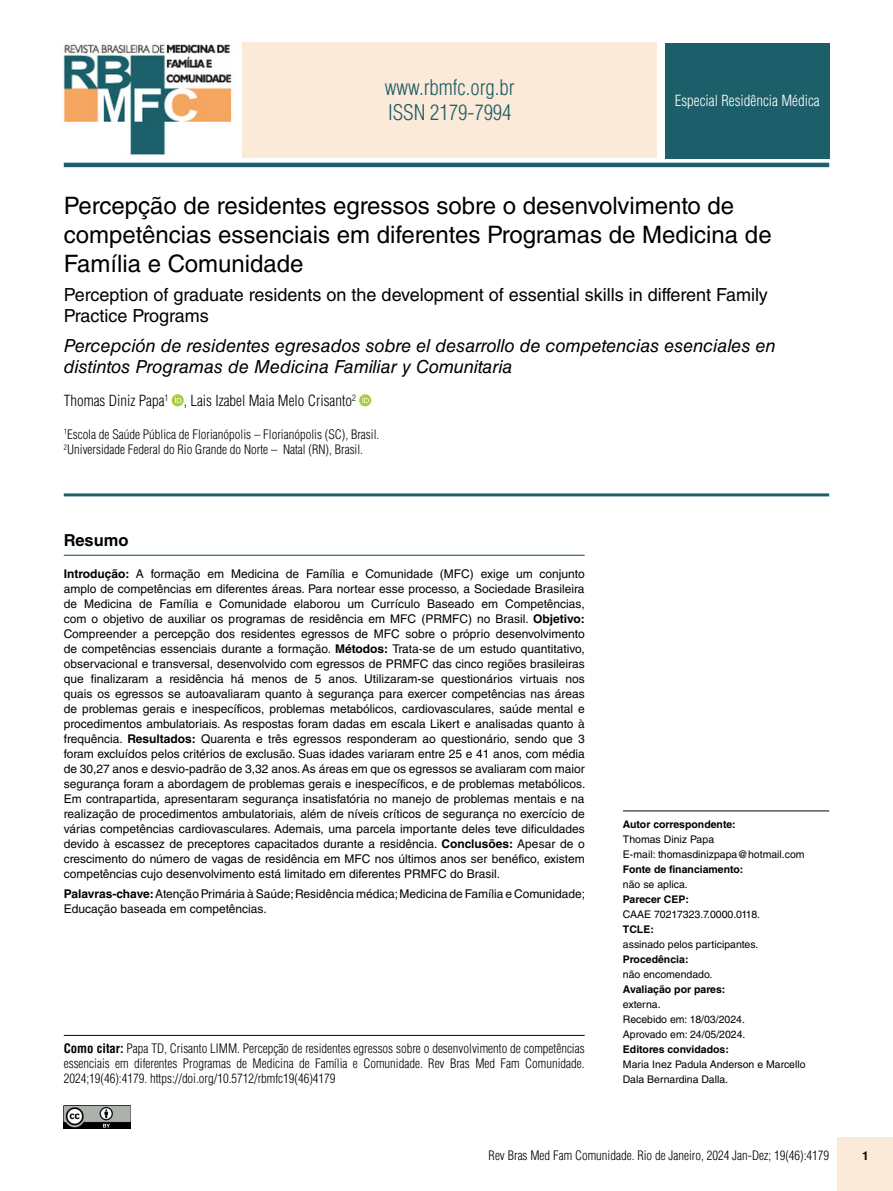
<style>
.page{position:relative;width:893px;height:1191px;background:#fff}
.page>*{position:absolute;margin:0;border:0;box-sizing:border-box;transform-origin:0 0}
.t1{font:24px/28.8px "Helvetica LT Std";color:#000}
.t2{font:300 condensed 21px/25.2px "Helvetica LT Std";color:#1c5e69}
.t3{font:italic 18px/21px "Helvetica LT Std";color:#000}
.t4{font:18px/21px "Helvetica LT Std";color:#000}
.t5{font:700 16.5px "Helvetica LT Std";color:#000}
.t6{font:300 condensed 15px "Helvetica LT Std";color:#000}
.t7{font:300 condensed 15px "Helvetica LT Std";color:#fff}
.t8{font:300 condensed 12.75px/15px "Helvetica LT Std";color:#000}
.t9{font:12px/15px "Helvetica LT Std";color:#000;text-align:justify}
.t10{font:700 12px "Helvetica LT Std";color:#000}
.t11{font:10.5px/15px "Helvetica LT Std";color:#000}
.t12{font:700 10.5px "Helvetica LT Std";color:#000}
.s1{font-weight:700}
</style>
<div class="page">
<div style="left:838px;top:1137px;width:55px;height:54px;background:#fcead8"></div>
<img style="left:64px;top:1105px;width:67px;height:23px">
<hr style="left:623px;top:810px;width:206px;height:1px;background:#000">
<hr style="left:64px;top:555px;width:521px;height:1px;background:#1c5e69">
<div style="left:665px;top:43px;width:164px;height:116px;background:#1c5e69"></div>
<hr style="left:64px;top:163px;width:765px;height:4px;background:#1c5e69">
<svg style="left:172px;top:394px;width:12px;height:12px"></svg>
<svg style="left:175px;top:396px;width:6px;height:7px"></svg>
<svg style="left:359px;top:394px;width:12px;height:12px"></svg>
<svg style="left:362px;top:396px;width:7px;height:7px"></svg>
<hr style="left:64px;top:1035px;width:521px;height:1px;background:#000">
<hr style="left:64px;top:493px;width:765px;height:3px;background:#1c5e69">
<img style="left:63px;top:44px;width:169px;height:111px">
<div style="left:242px;top:42px;width:415px;height:116px;background:#fcead8"></div>
<h2 class="t2" style="left:385px;top:75px;width:131px">www.rbmfc.org.br<br>ISSN 2179-7994</h2>
<p class="t7" style="left:675px;top:92px;width:146px">Especial Residência Médica</p>
<h1 class="t1" style="left:64px;top:191px;width:709px">Percepção de residentes egressos sobre o desenvolvimento de competências essenciais em diferentes Programas de Medicina de<br>Família e Comunidade</h1>
<h3 class="t4" style="left:64px;top:284px;width:706px">Perception of graduate residents on the development of essential skills in different Family<br>Practice Programs</h3>
<h3 class="t3" style="left:64px;top:335px;width:713px">Percepción de residentes egresados sobre el desarrollo de competencias esenciales en distintos Programas de Medicina Familiar y Comunitaria</h3>
<p class="t6" style="left:64px;top:391px;width:294px">Thomas Diniz Papa<sup>1</sup> , Lais Izabel Maia Melo Crisanto<sup>2</sup></p>
<p class="t8" style="left:64px;top:426px;width:317px"><sup>1</sup>Escola de Saúde Pública de Florianópolis – Florianópolis (SC), Brasil.<br><sup>2</sup>Universidade Federal do Rio Grande do Norte – Natal (RN), Brasil.</p>
<h3 class="t5" style="left:64px;top:530px;width:66px">Resumo</h3>
<p class="t9" style="left:64px;top:566px;width:523px"><span class="s1">Introdução:</span> A formação em Medicina de Família e Comunidade (MFC) exige um conjunto amplo de competências em diferentes áreas. Para nortear esse processo, a Sociedade Brasileira de Medicina de Família e Comunidade elaborou um Currículo Baseado em Competências, com o objetivo de auxiliar os programas de residência em MFC (PRMFC) no Brasil. <span class="s1">Objetivo:<br></span>Compreender a percepção dos residentes egressos de MFC sobre o próprio desenvolvimento de competências essenciais durante a formação. <span class="s1">Métodos:</span> Trata-se de um estudo quantitativo, observacional e transversal, desenvolvido com egressos de PRMFC das cinco regiões brasileiras que finalizaram a residência há menos de 5 anos. Utilizaram-se questionários virtuais nos quais os egressos se autoavaliaram quanto à segurança para exercer competências nas áreas de problemas gerais e inespecíficos, problemas metabólicos, cardiovasculares, saúde mental e procedimentos ambulatoriais. As respostas foram dadas em escala Likert e analisadas quanto à frequência. <span class="s1">Resultados:</span> Quarenta e três egressos responderam ao questionário, sendo que 3 foram excluídos pelos critérios de exclusão. Suas idades variaram entre 25 e 41 anos, com média de 30,27 anos e desvio-padrão de 3,32 anos. As áreas em que os egressos se avaliaram com maior segurança foram a abordagem de problemas gerais e inespecíficos, e de problemas metabólicos.<br>Em contrapartida, apresentaram segurança insatisfatória no manejo de problemas mentais e na realização de procedimentos ambulatoriais, além de níveis críticos de segurança no exercício de várias competências cardiovasculares. Ademais, uma parcela importante deles teve dificuldades devido à escassez de preceptores capacitados durante a residência. <span class="s1">Conclusões:</span> Apesar de o crescimento do número de vagas de residência em MFC nos últimos anos ser benéfico, existem competências cujo desenvolvimento está limitado em diferentes PRMFC do Brasil.</p>
<p class="t9" style="left:64px;top:886px;width:523px"><span class="s1">Palavras-chave:</span> Atenção Primária à Saúde; Residência médica; Medicina de Família e Comunidade;<br>Educação baseada em competências.</p>
<p class="t8" style="left:64px;top:1040px;width:522px;text-align:justify"><span class="s1">Como citar:</span> Papa TD, Crisanto LIMM. Percepção de residentes egressos sobre o desenvolvimento de competências essenciais em diferentes Programas de Medicina de Família e Comunidade. Rev Bras Med Fam Comunidade.<br>2024;19(46):4179. https://doi.org/10.5712/rbmfc19(46)4179</p>
<p class="t12" style="left:623px;top:818px;width:114px">Autor correspondente:</p>
<p class="t11" style="left:623px;top:832px;width:183px">Thomas Diniz Papa<br>E-mail: thomasdinizpapa@hotmail.com</p>
<p class="t12" style="left:623px;top:863px;width:122px">Fonte de financiamento:</p>
<p class="t11" style="left:623px;top:877px;width:66px">não se aplica.</p>
<p class="t12" style="left:623px;top:893px;width:68px">Parecer CEP:</p>
<p class="t11" style="left:623px;top:907px;width:139px">CAAE 70217323.7.0000.0118.</p>
<p class="t12" style="left:623px;top:923px;width:32px">TCLE:</p>
<p class="t11" style="left:623px;top:937px;width:137px">assinado pelos participantes.</p>
<p class="t12" style="left:623px;top:953px;width:67px">Procedência:</p>
<p class="t11" style="left:623px;top:967px;width:91px">não encomendado.</p>
<p class="t12" style="left:623px;top:983px;width:104px">Avaliação por pares:</p>
<p class="t11" style="left:623px;top:997px;width:124px">externa.<br>Recebido em: 18/03/2024.<br>Aprovado em: 24/05/2024.</p>
<p class="t12" style="left:623px;top:1043px;width:107px">Editores convidados:</p>
<p class="t11" style="left:623px;top:1057px;width:184px">Maria Inez Padula Anderson e Marcello<br>Dala Bernardina Dalla.</p>
<p class="t8" style="left:489px;top:1147px;width:342px">Rev Bras Med Fam Comunidade. Rio de Janeiro, 2024 Jan-Dez; 19(46):4179</p>
<p class="t10" style="left:862px;top:1148px;width:8px">1</p>
</div>
